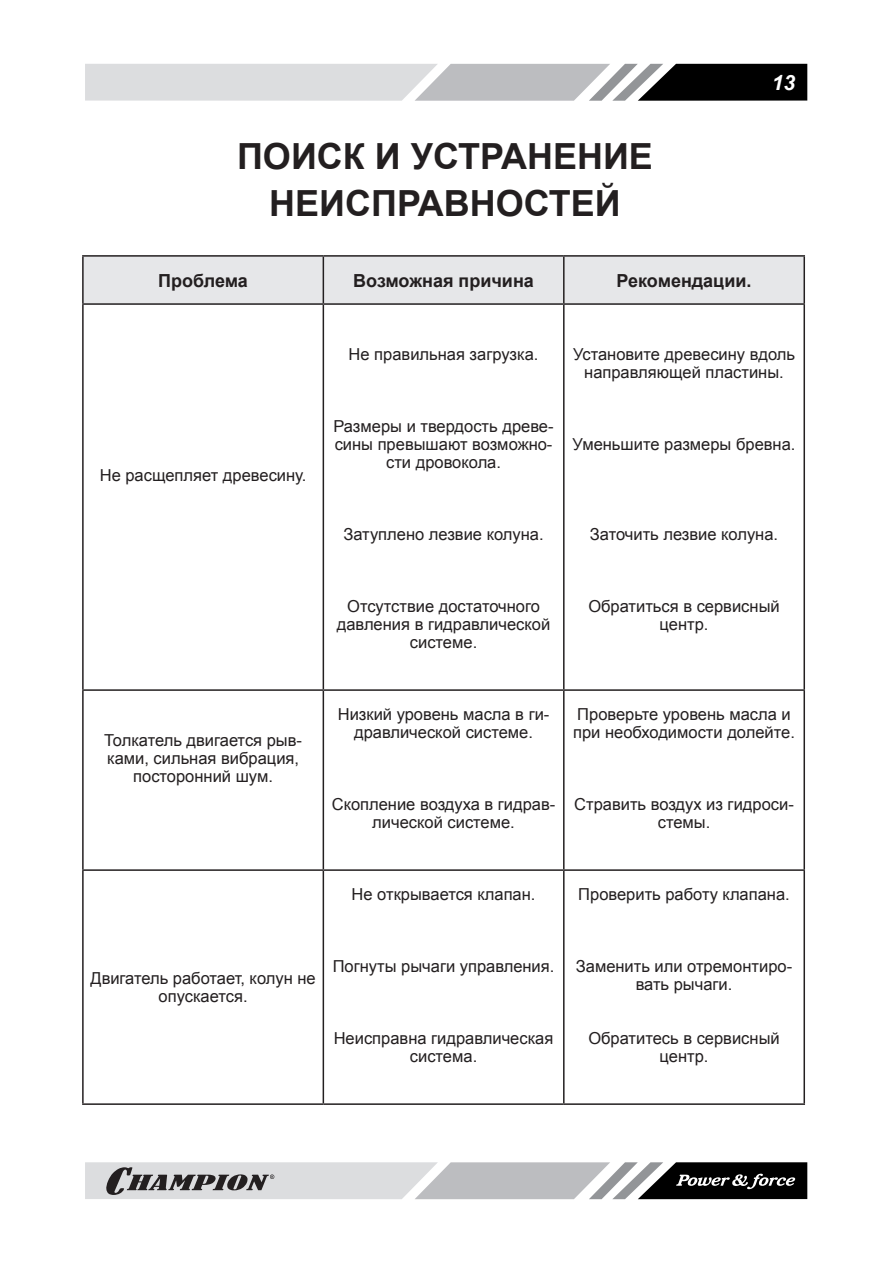
<style>
.page{position:relative;width:893px;height:1263px;background:#fff}
.page>*{position:absolute;margin:0;border:0;box-sizing:border-box;transform-origin:0 0}
.Заголовок_1{font:700 36px "Arial";color:#231f20}
.t1{font:italic 700 21px "Arial";color:#fff}
.Текст_основной{font:700 18px "Arial";color:#231f20}
.Текст_основной-2{font:16.5px/18px "Arial";color:#231f20;text-align:center}
</style>
<div class="page">
<svg style="left:85px;top:64px;width:722px;height:37px;background:#a8a8aa"></svg>
<svg style="left:85px;top:1162px;width:722px;height:37px;background:#a1a2a3"></svg>
<div style="left:84px;top:257px;width:719px;height:46px;background:#e6e7e9"></div>
<hr style="left:82px;top:255px;width:241px;height:2px;background:#231f20">
<hr style="left:82px;top:257px;width:2px;height:46px;background:#231f20">
<hr style="left:323px;top:255px;width:241px;height:2px;background:#231f20">
<hr style="left:323px;top:257px;width:1px;height:46px;background:#231f20">
<hr style="left:564px;top:255px;width:241px;height:2px;background:#231f20">
<hr style="left:563px;top:257px;width:2px;height:46px;background:#231f20">
<hr style="left:803px;top:257px;width:2px;height:46px;background:#231f20">
<hr style="left:82px;top:303px;width:241px;height:2px;background:#231f20">
<hr style="left:82px;top:305px;width:2px;height:384px;background:#231f20">
<hr style="left:323px;top:303px;width:241px;height:2px;background:#231f20">
<hr style="left:323px;top:305px;width:1px;height:384px;background:#231f20">
<hr style="left:564px;top:303px;width:241px;height:2px;background:#231f20">
<hr style="left:563px;top:305px;width:2px;height:384px;background:#231f20">
<hr style="left:803px;top:305px;width:2px;height:384px;background:#231f20">
<hr style="left:82px;top:689px;width:241px;height:2px;background:#231f20">
<hr style="left:82px;top:691px;width:2px;height:178px;background:#231f20">
<hr style="left:323px;top:689px;width:241px;height:2px;background:#231f20">
<hr style="left:323px;top:691px;width:1px;height:178px;background:#231f20">
<hr style="left:564px;top:689px;width:241px;height:2px;background:#231f20">
<hr style="left:563px;top:691px;width:2px;height:178px;background:#231f20">
<hr style="left:803px;top:691px;width:2px;height:178px;background:#231f20">
<hr style="left:82px;top:869px;width:241px;height:2px;background:#231f20">
<hr style="left:82px;top:871px;width:2px;height:232px;background:#231f20">
<hr style="left:323px;top:869px;width:241px;height:2px;background:#231f20">
<hr style="left:323px;top:871px;width:1px;height:232px;background:#231f20">
<hr style="left:564px;top:869px;width:241px;height:2px;background:#231f20">
<hr style="left:563px;top:871px;width:2px;height:232px;background:#231f20">
<hr style="left:803px;top:871px;width:2px;height:232px;background:#231f20">
<hr style="left:82px;top:1103px;width:241px;height:2px;background:#231f20">
<hr style="left:323px;top:1103px;width:241px;height:2px;background:#231f20">
<hr style="left:564px;top:1103px;width:241px;height:2px;background:#231f20">
<p class="Заголовок_1" style="left:237px;top:132px;width:417px">ПОИСК И УСТРАНЕНИЕ</p>
<p class="Заголовок_1" style="left:269px;top:179px;width:353px">НЕИСПРАВНОСТЕЙ</p>
<p class="Текст_основной" style="left:158px;top:268px;width:91px">Проблема</p>
<p class="Текст_основной" style="left:353px;top:268px;width:182px">Возможная причина</p>
<p class="Текст_основной" style="left:617px;top:268px;width:136px">Рекомендации.</p>
<p class="t1" style="left:772px;top:68px;width:25px">13</p>
<p class="Текст_основной-2" style="left:100px;top:466px;width:208px">Не расщепляет древесину.</p>
<p class="Текст_основной-2" style="left:349px;top:345px;width:191px">Не правильная загрузка.</p>
<p class="Текст_основной-2" style="left:333px;top:417px;width:222px">Размеры и твердость древе&shy;сины превышают возможно&shy;сти дровокола.</p>
<p class="Текст_основной-2" style="left:573px;top:345px;width:223px">Установите древесину вдоль направляющей пластины.</p>
<p class="Текст_основной-2" style="left:573px;top:435px;width:224px">Уменьшите размеры бревна.</p>
<p class="Текст_основной-2" style="left:343px;top:525px;width:202px">Затуплено лезвие колуна.</p>
<p class="Текст_основной-2" style="left:337px;top:597px;width:215px">Отсутствие достаточного давления в гидравлической системе.</p>
<p class="Текст_основной-2" style="left:590px;top:525px;width:190px">Заточить лезвие колуна.</p>
<p class="Текст_основной-2" style="left:588px;top:597px;width:193px">Обратиться в сервисный центр.</p>
<p class="Текст_основной-2" style="left:104px;top:731px;width:199px">Толкатель двигается рыв&shy;ками, сильная вибрация, посторонний шум.</p>
<p class="Текст_основной-2" style="left:338px;top:705px;width:213px">Низкий уровень масла в ги&shy;дравлической системе.</p>
<p class="Текст_основной-2" style="left:573px;top:705px;width:223px;text-align:left">Проверьте уровень масла и при необходимости долейте.</p>
<p class="Текст_основной-2" style="left:332px;top:795px;width:225px">Скопление воздуха в гидрав&shy;лической системе.</p>
<p class="Текст_основной-2" style="left:574px;top:795px;width:221px">Стравить воздух из гидроси&shy;стемы.</p>
<p class="Текст_основной-2" style="left:352px;top:885px;width:185px">Не открывается клапан.</p>
<p class="Текст_основной-2" style="left:90px;top:969px;width:227px">Двигатель работает, колун не опускается.</p>
<p class="Текст_основной-2" style="left:333px;top:957px;width:223px">Погнуты рычаги управления.</p>
<p class="Текст_основной-2" style="left:334px;top:1029px;width:221px">Неисправна гидравлическая система.</p>
<p class="Текст_основной-2" style="left:578px;top:885px;width:213px">Проверить работу клапана.</p>
<p class="Текст_основной-2" style="left:576px;top:957px;width:218px">Заменить или отремонтиро&shy;вать рычаги.</p>
<p class="Текст_основной-2" style="left:588px;top:1029px;width:193px">Обратитесь в сервисный центр.</p>
</div>
